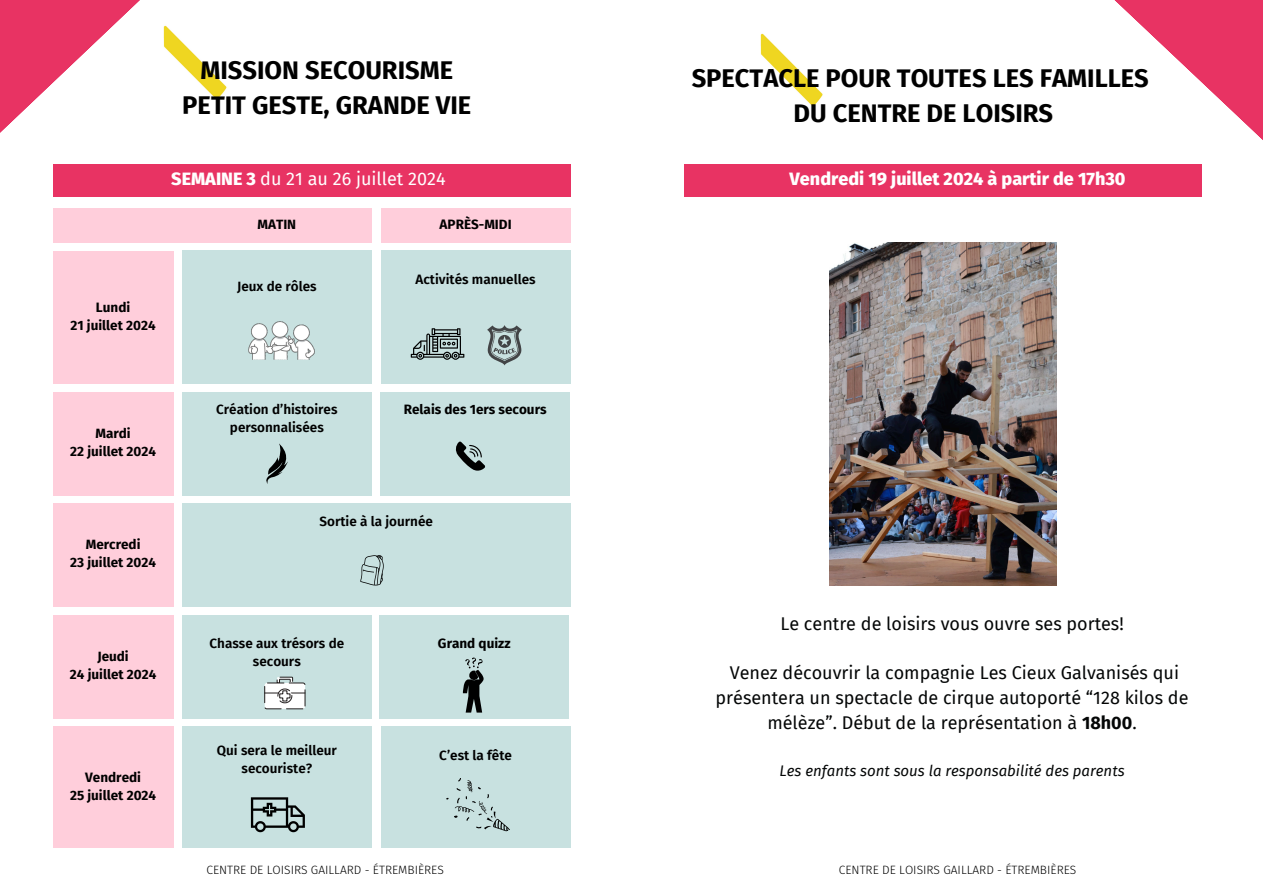
<style>
.page{position:relative;width:1263px;height:894px;background:#fff}
.page>*{position:absolute;margin:0;border:0;box-sizing:border-box;transform-origin:0 0}
.t1{font:700 25.5px/34.8px "Fira Sans";color:#000;text-align:center}
.t2{font:18px/24.8px "Fira Sans";color:#040606;text-align:center}
.t3{font:800 18px "Fira Sans";color:#fff}
.t4{font:18px "Fira Sans";color:#fff}
.t5{font:italic 15px "Fira Sans";color:#040606}
.t6{font:600 13.5px/18px "Fira Sans";color:#000;text-align:center}
.t7{font:700 13.5px/18px "Fira Sans";color:#000;text-align:center}
.t8{font:300 12px "Fira Sans";color:#000}
.s1{font-weight:800}
.s2{font-weight:700}
</style>
<div class="page">
<svg style="left:0;top:0;width:140px;height:133px"></svg>
<svg style="left:1114px;top:0;width:149px;height:140px"></svg>
<img style="left:164px;top:25px;width:63px;height:74px">
<div style="left:53px;top:164px;width:517px;height:33px;background:#e83363"></div>
<div style="left:182px;top:251px;width:190px;height:132px;background:#c8e1e0"></div>
<div style="left:53px;top:251px;width:120px;height:132px;background:#ffcedb"></div>
<div style="left:381px;top:251px;width:189px;height:132px;background:#c8e1e0"></div>
<div style="left:53px;top:391px;width:120px;height:104px;background:#ffcedb"></div>
<div style="left:53px;top:503px;width:120px;height:103px;background:#ffcedb"></div>
<div style="left:53px;top:614px;width:120px;height:104px;background:#ffcedb"></div>
<div style="left:53px;top:726px;width:120px;height:121px;background:#ffcedb"></div>
<div style="left:182px;top:503px;width:388px;height:103px;background:#c8e1e0"></div>
<div style="left:182px;top:614px;width:190px;height:104px;background:#c8e1e0"></div>
<div style="left:379px;top:614px;width:190px;height:104px;background:#c8e1e0"></div>
<div style="left:182px;top:726px;width:190px;height:121px;background:#c8e1e0"></div>
<div style="left:381px;top:726px;width:189px;height:121px;background:#c8e1e0"></div>
<div style="left:182px;top:209px;width:190px;height:34px;background:#ffcedb"></div>
<div style="left:381px;top:209px;width:189px;height:34px;background:#ffcedb"></div>
<div style="left:53px;top:209px;width:146px;height:34px;background:#ffcedb"></div>
<svg style="left:360px;top:555px;width:24px;height:30px"></svg>
<img style="left:829px;top:243px;width:228px;height:342px">
<div style="left:685px;top:164px;width:517px;height:33px;background:#e83363"></div>
<div style="left:182px;top:391px;width:190px;height:104px;background:#c8e1e0"></div>
<div style="left:380px;top:391px;width:190px;height:104px;background:#c8e1e0"></div>
<svg style="left:411px;top:328px;width:53px;height:31px"></svg>
<svg style="left:487px;top:325px;width:35px;height:40px"></svg>
<svg style="left:446px;top:778px;width:64px;height:54px"></svg>
<img style="left:249px;top:321px;width:65px;height:38px">
<svg style="left:266px;top:443px;width:22px;height:41px"></svg>
<svg style="left:455px;top:441px;width:30px;height:29px"></svg>
<svg style="left:264px;top:676px;width:42px;height:33px"></svg>
<svg style="left:463px;top:657px;width:21px;height:55px"></svg>
<svg style="left:251px;top:797px;width:54px;height:35px"></svg>
<img style="left:760px;top:33px;width:63px;height:74px">
<p class="t1" style="left:182px;top:53px;width:291px">MISSION SECOURISME<br>PETIT GESTE, GRANDE VIE</p>
<p class="t1" style="left:692px;top:61px;width:459px">SPECTACLE POUR TOUTES LES FAMILLES<br>DU CENTRE DE LOISIRS</p>
<h5 class="t4" style="left:171px;top:168px;width:276px"><span class="s1">SEMAINE 3</span> du 21 au 26 juillet 2024</h5>
<p class="t7" style="left:257px;top:215px;width:40px">MATIN</p>
<h5 class="t7" style="left:440px;top:215px;width:74px">APRÈS-MIDI</h5>
<h3 class="t7" style="left:71px;top:298px;width:87px">Lundi<br>21 juillet 2024</h3>
<h1 class="t6" style="left:237px;top:277px;width:81px">Jeux de rôles</h1>
<h4 class="t6" style="left:416px;top:271px;width:122px">Activités manuelles</h4>
<h5 class="t3" style="left:790px;top:168px;width:337px">Vendredi 19 juillet 2024 à partir de 17h30</h5>
<h4 class="t7" style="left:70px;top:424px;width:87px">Mardi<br>22 juillet 2024</h4>
<h5 class="t7" style="left:70px;top:535px;width:87px">Mercredi<br>23 juillet 2024</h5>
<h5 class="t7" style="left:70px;top:647px;width:88px">Jeudi<br>24 juillet 2024</h5>
<p class="t7" style="left:70px;top:767px;width:88px">Vendredi<br>25 juillet 2024</p>
<h5 class="t6" style="left:216px;top:400px;width:123px">Création d’histoires personnalisées</h5>
<h5 class="t7" style="left:404px;top:400px;width:144px">Relais des 1ers secours</h5>
<h5 class="t6" style="left:320px;top:512px;width:115px">Sortie à la journée</h5>
<p class="t6" style="left:209px;top:634px;width:136px">Chasse aux trésors de secours</p>
<p class="t7" style="left:438px;top:634px;width:74px">Grand quizz</p>
<h5 class="t6" style="left:217px;top:741px;width:122px">Qui sera le meilleur secouriste?</h5>
<h5 class="t6" style="left:439px;top:746px;width:74px">C’est la fête</h5>
<p class="t2" style="left:780px;top:611px;width:345px">Le centre de loisirs vous ouvre ses portes!</p>
<h5 class="t2" style="left:716px;top:660px;width:474px">Venez découvrir la compagnie Les Cieux Galvanisés qui présentera un spectacle de cirque autoporté “128 kilos de mélèze”. Début de la représentation à <span class="s2">18h00</span>.</h5>
<h5 class="t5" style="left:779px;top:762px;width:347px">Les enfants sont sous la responsabilité des parents</h5>
<h5 class="t8" style="left:206px;top:862px;width:239px">CENTRE DE LOISIRS GAILLARD - ÉTREMBIÈRES</h5>
<p class="t8" style="left:839px;top:862px;width:239px">CENTRE DE LOISIRS GAILLARD - ÉTREMBIÈRES</p>
</div>
